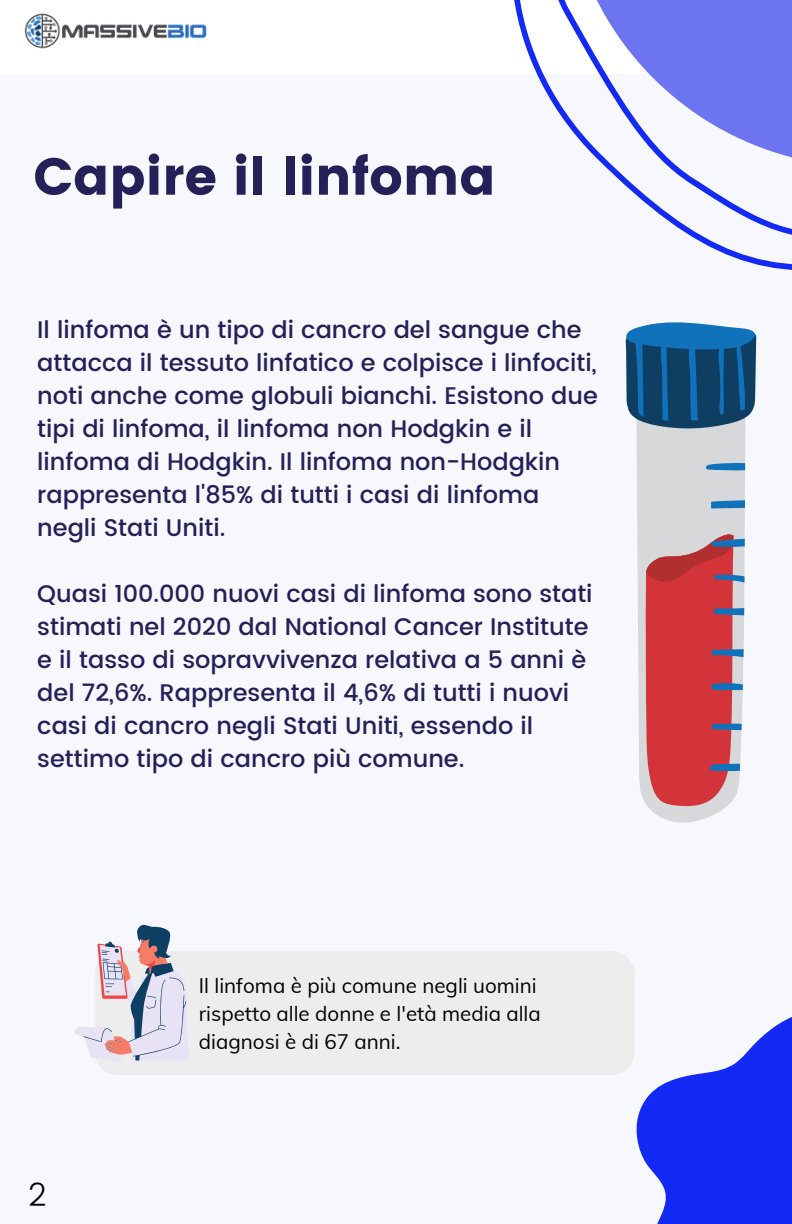
<style>
.page{position:relative;width:792px;height:1224px;background:#f7f8fe}
.page>*{position:absolute;margin:0;border:0;box-sizing:border-box;transform-origin:0 0}
.t1{font:52px "Poppins";color:#242058}
.t2{font:300 32px "Poppins";color:#000}
.t3{font:500 24px/33px "Poppins";color:#242058}
.t4{font:20.6px/28.2px "Muli";color:#000}
</style>
<div class="page">
<div style="left:0;top:0;width:792px;height:74px;background:#fff"></div>
<svg style="left:514px;top:0;width:278px;height:259px"></svg>
<svg style="left:636px;top:1017px;width:156px;height:207px;fill:#122af3"></svg>
<img style="left:24px;top:13px;width:183px;height:36px">
<div style="left:95px;top:951px;width:540px;height:124px;background:#ededed;border-radius:24px"></div>
<svg style="left:75px;top:924px;width:112px;height:139px"></svg>
<svg style="left:639px;top:771px;width:101px;height:52px;fill:#d7d8da"></svg>
<svg style="left:646px;top:771px;width:88px;height:36px;background:#d46569"></svg>
<svg style="left:626px;top:322px;width:130px;height:449px"></svg>
<p class="t1" style="left:33px;top:146px;width:464px">Capire il linfoma</p>
<p class="t3" style="left:37px;top:313px;width:562px">Il linfoma è un tipo di cancro del sangue che attacca il tessuto linfatico e colpisce i linfociti, noti anche come globuli bianchi. Esistono due tipi di linfoma, il linfoma non Hodgkin e il linfoma di Hodgkin. Il linfoma non-Hodgkin rappresenta l'85% di tutti i casi di linfoma negli Stati Uniti.</p>
<p class="t3" style="left:37px;top:577px;width:557px">Quasi 100.000 nuovi casi di linfoma sono stati stimati nel 2020 dal National Cancer Institute e il tasso di sopravvivenza relativa a 5 anni è del 72,6%. Rappresenta il 4,6% di tutti i nuovi casi di cancro negli Stati Uniti, essendo il settimo tipo di cancro più comune.</p>
<p class="t2" style="left:28px;top:1176px;width:20px">2</p>
<p class="t4" style="left:199px;top:971px;width:344px">Il linfoma è più comune negli uomini rispetto alle donne e l'età media alla diagnosi è di 67 anni.</p>
</div>
